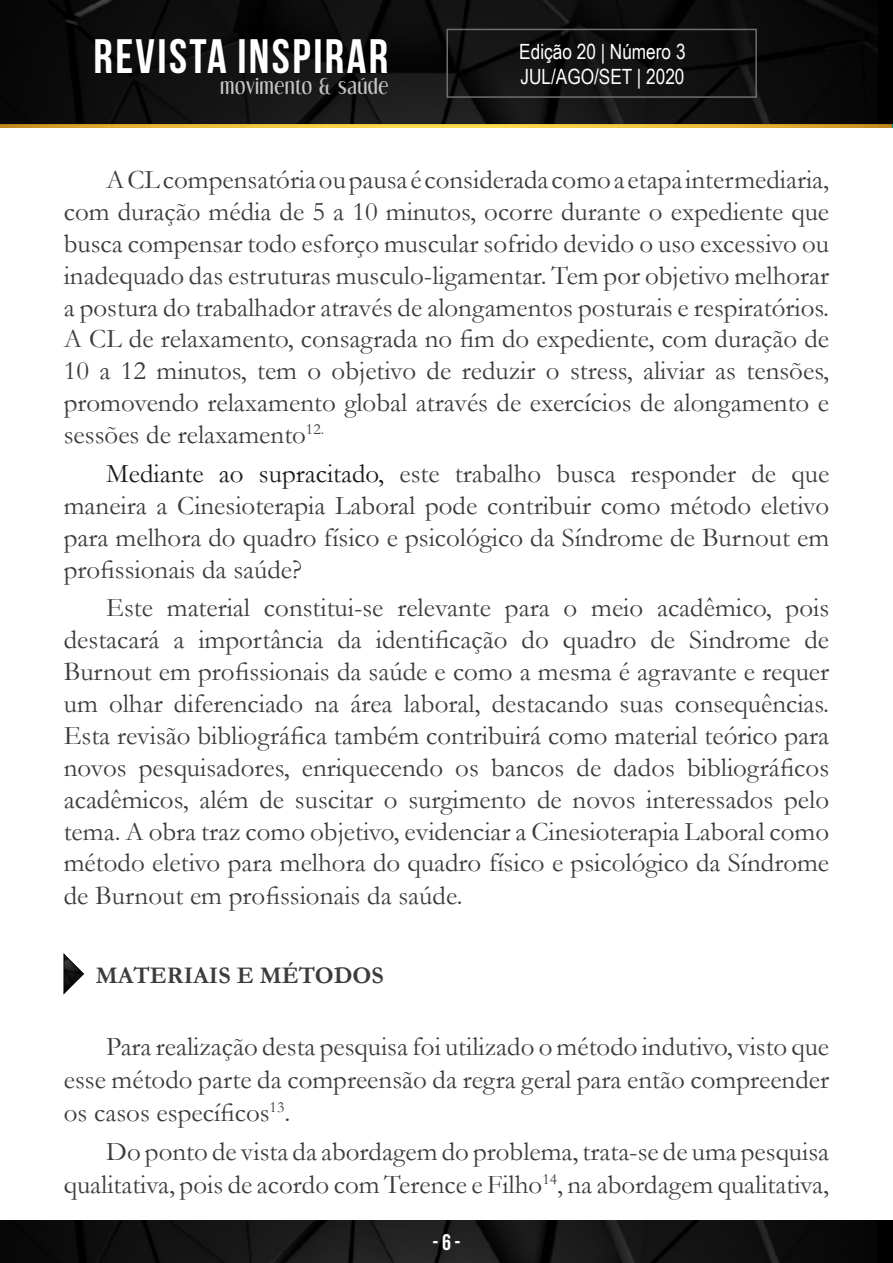
<style>
.page{position:relative;width:893px;height:1263px;background:#fff}
.page>*{position:absolute;margin:0;border:0;box-sizing:border-box;transform-origin:0 0}
.t1{font:700 48.3px "Bebas Neue";letter-spacing:.05em;color:#fff}
.t2{font:27px/32px "Garamond";color:#3c3c3b;text-align:justify}
.t3{font:700 24px "Garamond";color:#3c3c3b}
.t4{font:700 22.5px "Bebas Neue";color:#fff}
.t5{font:21px/25.2px "Arial Narrow";color:#fff}
.t6{font:18.9px "Dream Orphans";letter-spacing:.05em;color:#c6c6c6}
.s1{color:#1a1a1a}
</style>
<div class="page">
<img style="left:0;top:124px;width:891px;height:4px">
<img style="left:0;top:0;width:878px;height:124px">
<div style="left:446px;top:29px;width:311px;height:69px;border:2px solid #706f6f"></div>
<img style="left:0;top:1220px;width:878px;height:43px">
<svg style="left:64px;top:953px;width:20px;height:41px"></svg>
<h1 class="t1" style="left:94px;top:29px;width:296px">REVISTA INSPIRAR</h1>
<p class="t6" style="left:220px;top:75px;width:169px">movimento &amp; saúde</p>
<p class="t5" style="left:519px;top:38px;width:168px">Edição 20 | Número 3<br>JUL/AGO/SET | 2020</p>
<p class="t2" style="left:64px;top:163px;width:767px;text-indent:43px">A CL compensatória ou pausa é considerada como a etapa intermediaria, com duração média de 5 a 10 minutos, ocorre durante o expediente que busca compensar todo esforço muscular sofrido devido o uso excessivo ou inadequado das estruturas musculo-ligamentar. Tem por objetivo melhorar a postura do trabalhador através de alongamentos posturais e respiratórios.<br>A CL de relaxamento, consagrada no fim do expediente, com duração de 10 a 12 minutos, tem o objetivo de reduzir o stress, aliviar as tensões, promovendo relaxamento global através de exercícios de alongamento e sessões de relaxamento<sup>12.</sup></p>
<p class="t2" style="left:64px;top:457px;width:767px;text-indent:43px"><span class="s1">Mediante ao supracitado,</span> este trabalho busca responder de que maneira a Cinesioterapia Laboral pode contribuir como método eletivo para melhora do quadro físico e psicológico da Síndrome de Burnout em profissionais da saúde?</p>
<p class="t2" style="left:64px;top:591px;width:767px;text-indent:43px">Este material constitui-se relevante para o meio acadêmico, pois destacará a importância da identificação do quadro de Sindrome de Burnout em profissionais da saúde e como a mesma é agravante e requer um olhar diferenciado na área laboral, destacando suas consequências.<br>Esta revisão bibliográfica também contribuirá como material teórico para novos pesquisadores, enriquecendo os bancos de dados bibliográficos acadêmicos, além de suscitar o surgimento de novos interessados pelo tema. A obra traz como objetivo, evidenciar a Cinesioterapia Laboral como método eletivo para melhora do quadro físico e psicológico da Síndrome de Burnout em profissionais da saúde.</p>
<p class="t3" style="left:96px;top:959px;width:290px">MATERIAIS E MÉTODOS</p>
<p class="t2" style="left:64px;top:1029px;width:767px;line-height:33px;text-indent:43px">Para realização desta pesquisa foi utilizado o método indutivo, visto que esse método parte da compreensão da regra geral para então compreender os casos específicos<sup>13</sup>.</p>
<p class="t2" style="left:64px;top:1135px;width:767px;line-height:33px;text-align:right">Do ponto de vista da abordagem do problema, trata-se de uma pesquisa qualitativa, pois de acordo com Terence e Filho<sup>14</sup>, na abordagem qualitativa,</p>
<p class="t4" style="left:432px;top:1230px;width:30px">- 6 -</p>
</div>
